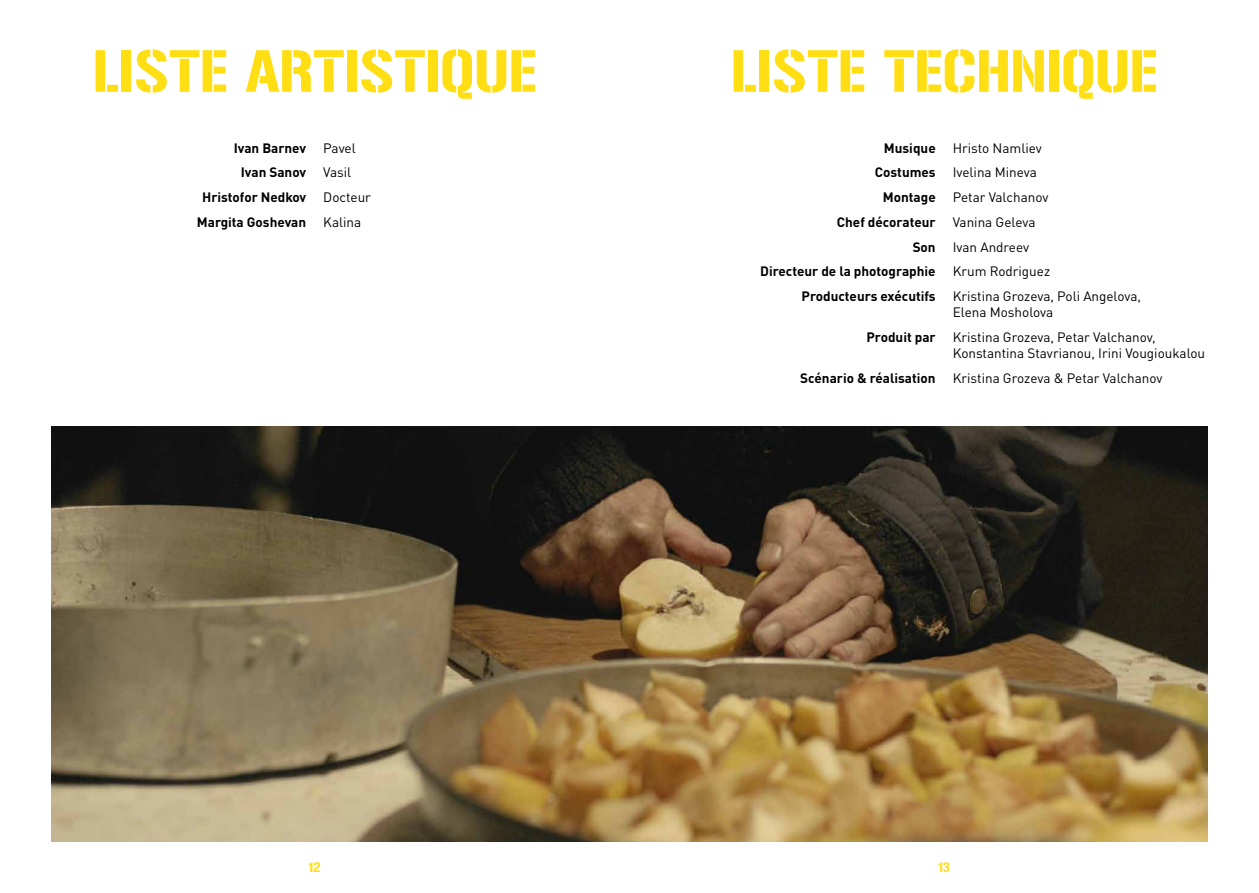
<style>
.page{position:relative;width:1259px;height:893px;background:#fff}
.page>*{position:absolute;margin:0;border:0;box-sizing:border-box;transform-origin:0 0}
.t1{font:52.5px "Gunplay";color:#ffde14}
.t2{font:13.5px/24.8px "DIN Pro";color:#000}
.t3{font:700 13.5px/24.8px "DIN Pro";color:#000;text-align:right}
.t4{font:12px "Gunplay";color:#ffde14}
</style>
<div class="page">
<img style="left:51px;top:427px;width:1157px;height:415px">
<h1 class="t1" style="left:93px;top:41px;width:445px">LISTE ARTISTIQUE</h1>
<h1 class="t1" style="left:731px;top:41px;width:428px">LISTE TECHNIQUE</h1>
<p class="t3" style="left:197px;top:134px;width:111px">Ivan Barnev<br>Ivan Sanov<br>Hristofor Nedkov<br>Margita Goshevan</p>
<p class="t2" style="left:323px;top:134px;width:49px">Pavel<br>Vasil<br>Docteur<br>Kalina</p>
<p class="t3" style="left:760px;top:134px;width:177px">Musique<br>Costumes<br>Montage<br>Chef décorateur<br>Son<br>Directeur de la photographie<br>Producteurs exécutifs</p>
<p class="t3" style="left:866px;top:323px;width:71px">Produit par</p>
<p class="t3" style="left:800px;top:364px;width:137px">Scénario &amp; réalisation</p>
<p class="t2" style="left:952px;top:134px;width:190px">Hristo Namliev<br>Ivelina Mineva<br>Petar Valchanov<br>Vanina Geleva<br>Ivan Andreev<br>Krum Rodriguez<br>Kristina Grozeva, Poli Angelova,</p>
<p class="t2" style="left:952px;top:299px;width:204px">Elena Mosholova<br>Kristina Grozeva, Petar Valchanov,</p>
<p class="t2" style="left:952px;top:340px;width:254px">Konstantina Stavrianou, Irini Vougioukalou<br>Kristina Grozeva &amp; Petar Valchanov</p>
<p class="t4" style="left:309px;top:860px;width:13px">12</p>
<p class="t4" style="left:938px;top:860px;width:13px">13</p>
</div>
